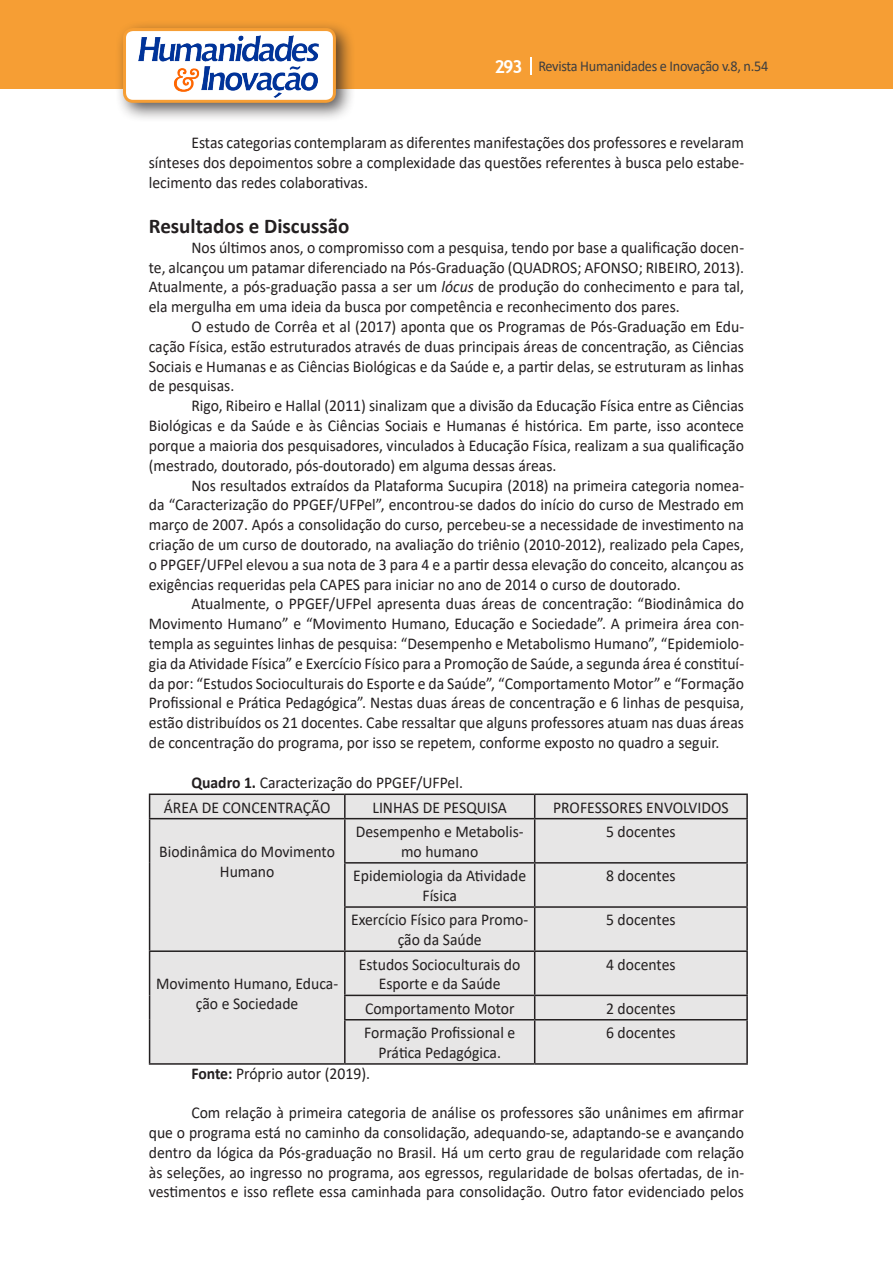
<style>
.page{position:relative;width:893px;height:1263px;background:#fff}
.page>*{position:absolute;margin:0;border:0;box-sizing:border-box;transform-origin:0 0}
.Titulo_2{font:700 21px "Calibri";color:#231f20}
.Texto{font:16.5px/19.8px "Calibri";color:#231f20;text-align:justify;scale:.95 1}
.t1{font:15px "Calibri";letter-spacing:-.02em;color:#3e3e3f;scale:.95 1}
.s1{font-family:"Trebuchet MS";font-weight:700;font-size:18px;color:#fff}
.s2{font-style:italic}
.s3{font-weight:700}
</style>
<div class="page">
<div style="left:0;top:0;width:893px;height:88px;background:#f69e34"></div>
<svg style="left:530px;top:57px;width:2px;height:18px"></svg>
<div style="left:115px;top:20px;width:241px;height:103px;background:#231f20;opacity:.75"></div>
<div style="left:125px;top:30px;width:209px;height:71px;background:#fff;border-radius:9px"></div>
<img style="left:138px;top:35px;width:181px;height:62px">
<div style="left:123px;top:28px;width:213px;height:75px;border:3px solid #f69e34;border-radius:9px"></div>
<div style="left:150px;top:795px;width:596px;height:268px;background:#e7e6e6"></div>
<hr style="left:149px;top:793px;width:196px;height:2px;background:#231f20">
<svg style="left:149px;top:795px;width:1px;height:23px"></svg>
<hr style="left:345px;top:793px;width:190px;height:2px;background:#231f20">
<hr style="left:344px;top:795px;width:2px;height:23px;background:#231f20">
<hr style="left:535px;top:793px;width:213px;height:2px;background:#231f20">
<svg style="left:534px;top:795px;width:1px;height:23px"></svg>
<hr style="left:746px;top:795px;width:2px;height:23px;background:#231f20">
<hr style="left:149px;top:818px;width:196px;height:1px;background:#231f20">
<hr style="left:149px;top:819px;width:1px;height:44px;background:#231f20">
<hr style="left:345px;top:818px;width:190px;height:1px;background:#231f20">
<hr style="left:344px;top:819px;width:2px;height:43px;background:#231f20">
<hr style="left:535px;top:818px;width:213px;height:1px;background:#231f20">
<hr style="left:534px;top:819px;width:1px;height:43px;background:#231f20">
<hr style="left:746px;top:819px;width:2px;height:43px;background:#231f20">
<hr style="left:149px;top:863px;width:1px;height:44px;background:#231f20">
<hr style="left:344px;top:862px;width:191px;height:1px;background:#231f20">
<hr style="left:344px;top:863px;width:2px;height:43px;background:#231f20">
<hr style="left:535px;top:862px;width:213px;height:1px;background:#231f20">
<hr style="left:534px;top:863px;width:1px;height:43px;background:#231f20">
<hr style="left:746px;top:863px;width:2px;height:43px;background:#231f20">
<hr style="left:149px;top:907px;width:1px;height:43px;background:#231f20">
<hr style="left:344px;top:906px;width:191px;height:2px;background:#231f20">
<hr style="left:344px;top:908px;width:2px;height:42px;background:#231f20">
<hr style="left:535px;top:906px;width:213px;height:2px;background:#231f20">
<hr style="left:534px;top:908px;width:1px;height:42px;background:#231f20">
<hr style="left:746px;top:908px;width:2px;height:42px;background:#231f20">
<hr style="left:149px;top:950px;width:196px;height:2px;background:#231f20">
<hr style="left:149px;top:952px;width:1px;height:43px;background:#231f20">
<hr style="left:345px;top:950px;width:190px;height:2px;background:#231f20">
<hr style="left:344px;top:952px;width:2px;height:43px;background:#231f20">
<hr style="left:535px;top:950px;width:213px;height:2px;background:#231f20">
<hr style="left:534px;top:952px;width:1px;height:43px;background:#231f20">
<hr style="left:746px;top:952px;width:2px;height:43px;background:#231f20">
<svg style="left:149px;top:995px;width:1px;height:25px"></svg>
<hr style="left:344px;top:995px;width:191px;height:1px;background:#231f20">
<hr style="left:344px;top:996px;width:2px;height:23px;background:#231f20">
<hr style="left:535px;top:995px;width:213px;height:1px;background:#231f20">
<svg style="left:534px;top:996px;width:1px;height:23px"></svg>
<hr style="left:746px;top:996px;width:2px;height:23px;background:#231f20">
<hr style="left:149px;top:1020px;width:1px;height:43px;background:#231f20">
<hr style="left:344px;top:1019px;width:191px;height:1px;background:#231f20">
<hr style="left:344px;top:1020px;width:2px;height:43px;background:#231f20">
<hr style="left:535px;top:1019px;width:213px;height:1px;background:#231f20">
<hr style="left:534px;top:1020px;width:1px;height:43px;background:#231f20">
<hr style="left:746px;top:1020px;width:2px;height:43px;background:#231f20">
<hr style="left:149px;top:1063px;width:196px;height:2px;background:#231f20">
<hr style="left:345px;top:1063px;width:190px;height:2px;background:#231f20">
<hr style="left:535px;top:1063px;width:213px;height:2px;background:#231f20">
<p class="t1" style="left:495px;top:56px;width:290px"><span class="s1">293</span> Revista Humanidades e Inovação v.8, n.54</p>
<p class="Texto" style="left:149px;top:133px;width:628px;text-indent:43px">Estas categorias contemplaram as diferentes manifestações dos professores e revelaram sínteses dos depoimentos sobre a complexidade das questões referentes à busca pelo estabe&shy;lecimento das redes colaborativas.</p>
<p class="Titulo_2" style="left:149px;top:211px;width:202px">Resultados e Discussão</p>
<p class="Texto" style="left:149px;top:237px;width:628px;text-indent:43px">Nos últimos anos, o compromisso com a pesquisa, tendo por base a qualificação docen&shy;te, alcançou um patamar diferenciado na Pós-Graduação (QUADROS; AFONSO; RIBEIRO, 2013).<br>Atualmente, a pós-graduação passa a ser um <span class="s2">lócus</span> de produção do conhecimento e para tal, ela mergulha em uma ideia da busca por competência e reconhecimento dos pares.</p>
<p class="Texto" style="left:149px;top:316px;width:628px;text-indent:43px">O estudo de Corrêa et al (2017) aponta que os Programas de Pós-Graduação em Edu&shy;cação Física, estão estruturados através de duas principais áreas de concentração, as Ciências Sociais e Humanas e as Ciências Biológicas e da Saúde e, a partir delas, se estruturam as linhas de pesquisas.</p>
<p class="Texto" style="left:149px;top:395px;width:628px;text-indent:43px">Rigo, Ribeiro e Hallal (2011) sinalizam que a divisão da Educação Física entre as Ciências Biológicas e da Saúde e às Ciências Sociais e Humanas é histórica. Em parte, isso acontece porque a maioria dos pesquisadores, vinculados à Educação Física, realizam a sua qualificação (mestrado, doutorado, pós-doutorado) em alguma dessas áreas.</p>
<p class="Texto" style="left:149px;top:475px;width:628px;text-indent:43px">Nos resultados extraídos da Plataforma Sucupira (2018) na primeira categoria nomea&shy;da “Caracterização do PPGEF/UFPel”, encontrou-se dados do início do curso de Mestrado em março de 2007. Após a consolidação do curso, percebeu-se a necessidade de investimento na criação de um curso de doutorado, na avaliação do triênio (2010-2012), realizado pela Capes, o PPGEF/UFPel elevou a sua nota de 3 para 4 e a partir dessa elevação do conceito, alcançou as exigências requeridas pela CAPES para iniciar no ano de 2014 o curso de doutorado.</p>
<p class="Texto" style="left:149px;top:593px;width:628px;text-indent:43px">Atualmente, o PPGEF/UFPel apresenta duas áreas de concentração: “Biodinâmica do Movimento Humano” e “Movimento Humano, Educação e Sociedade”. A primeira área con&shy;templa as seguintes linhas de pesquisa: “Desempenho e Metabolismo Humano”, “Epidemiolo&shy;gia da Atividade Física” e Exercício Físico para a Promoção de Saúde, a segunda área é constituí&shy;da por: “Estudos Socioculturais do Esporte e da Saúde”, “Comportamento Motor” e “Formação Profissional e Prática Pedagógica”. Nestas duas áreas de concentração e 6 linhas de pesquisa, estão distribuídos os 21 docentes. Cabe ressaltar que alguns professores atuam nas duas áreas de concentração do programa, por isso se repetem, conforme exposto no quadro a seguir.</p>
<p class="Texto" style="left:191px;top:772px;width:287px"><span class="s3">Quadro 1.</span> Caracterização do PPGEF/UFPel.</p>
<p class="Texto" style="left:164px;top:797px;width:177px">ÁREA DE CONCENTRAÇÃO</p>
<p class="Texto" style="left:372px;top:797px;width:143px">LINHAS DE PESQUISA</p>
<p class="Texto" style="left:553px;top:797px;width:186px">PROFESSORES ENVOLVIDOS</p>
<p class="Texto" style="left:159px;top:841px;width:186px;text-align:center">Biodinâmica do Movimento<br>Humano</p>
<p class="Texto" style="left:356px;top:821px;width:178px;text-align:center">Desempenho e Metabolis&shy;mo humano</p>
<p class="Texto" style="left:606px;top:821px;width:75px">5 docentes</p>
<p class="Texto" style="left:353px;top:865px;width:183px;text-align:center">Epidemiologia da Atividade<br>Física</p>
<p class="Texto" style="left:606px;top:865px;width:75px">8 docentes</p>
<p class="Texto" style="left:351px;top:909px;width:188px;text-align:center">Exercício Físico para Promo&shy;ção da Saúde</p>
<p class="Texto" style="left:606px;top:909px;width:75px">5 docentes</p>
<p class="Texto" style="left:359px;top:954px;width:172px;text-align:center">Estudos Socioculturais do<br>Esporte e da Saúde</p>
<p class="Texto" style="left:606px;top:954px;width:75px">4 docentes</p>
<p class="Texto" style="left:365px;top:998px;width:159px">Comportamento Motor</p>
<p class="Texto" style="left:606px;top:998px;width:75px">2 docentes</p>
<p class="Texto" style="left:364px;top:1022px;width:161px;text-align:center">Formação Profissional e<br>Prática Pedagógica.</p>
<p class="Texto" style="left:606px;top:1022px;width:75px">6 docentes</p>
<p class="Texto" style="left:191px;top:1063px;width:190px"><span class="s3">Fonte:</span> Próprio autor (2019).</p>
<p class="Texto" style="left:149px;top:1102px;width:628px;text-indent:43px">Com relação à primeira categoria de análise os professores são unânimes em afirmar que o programa está no caminho da consolidação, adequando-se, adaptando-se e avançando dentro da lógica da Pós-graduação no Brasil. Há um certo grau de regularidade com relação às seleções, ao ingresso no programa, aos egressos, regularidade de bolsas ofertadas, de in&shy;vestimentos e isso reflete essa caminhada para consolidação. Outro fator evidenciado pelos</p>
<p class="Texto" style="left:156px;top:973px;width:193px;text-align:center">Movimento Humano, Educa&shy;ção e Sociedade</p>
</div>
